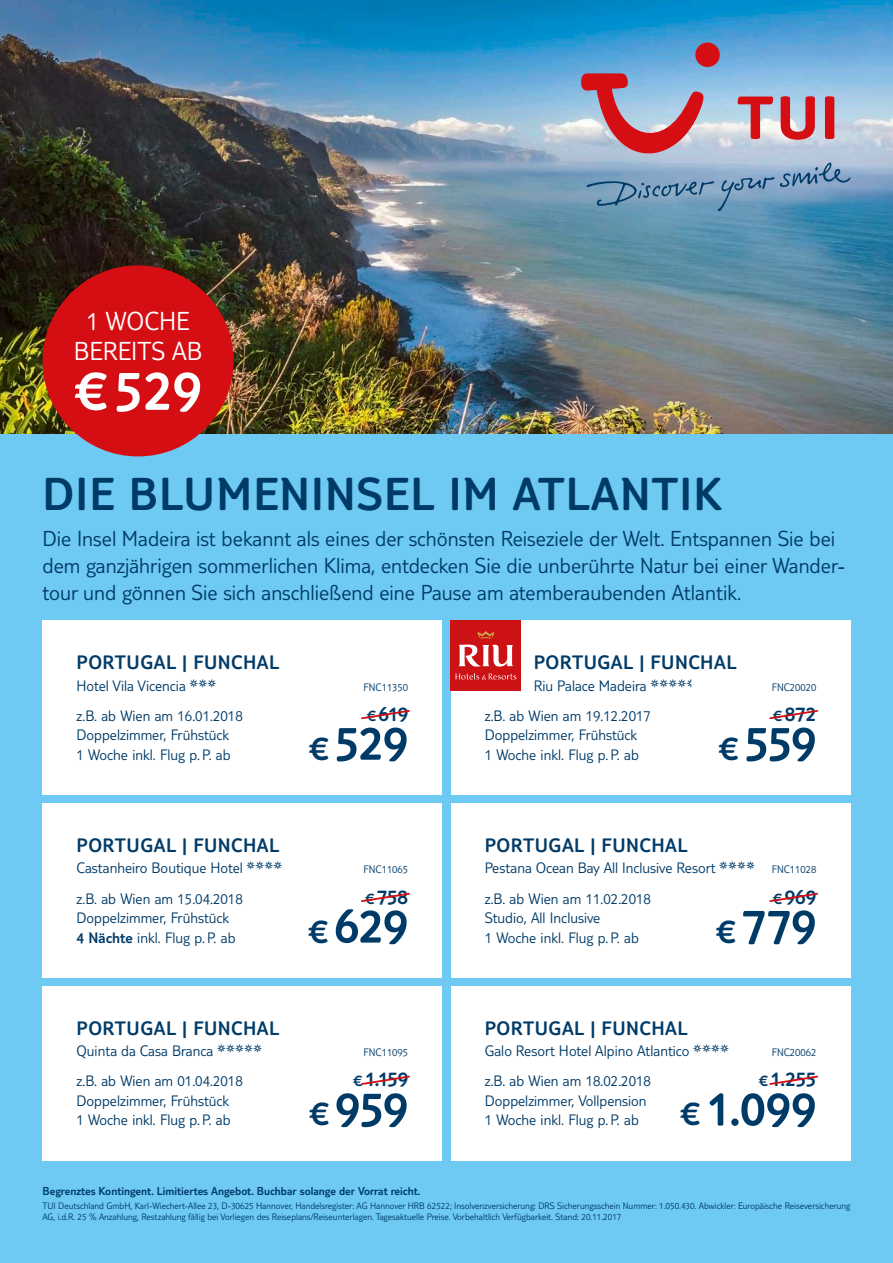
<style>
.page{position:relative;width:893px;height:1263px;background:#fff}
.page>*{position:absolute;margin:0;border:0;box-sizing:border-box;transform-origin:0 0}
.t1{font:300 59.4px "TUI Type";color:#fff}
.t2{font:300 51px "TUI Type";letter-spacing:-.015em;color:#003b68}
.t3{font:300 48px "TUI Type";letter-spacing:.025em;color:#003b68}
.t4{font:300 27px/29.7px "TUI Type";color:#fff;text-align:center}
.t5{font:300 22.5px/27px "TUI Type";color:#003b68}
.t6{font:300 21.45px "TUI Type";letter-spacing:-.015em;color:#003b68}
.t7{font:300 20.25px "TUI Type";letter-spacing:.025em;color:#003b68}
.t8{font:300 15.75px/19.5px "TUI Type";color:#003b68}
.t9{font:300 12px "TUI Type";color:#003b68}
.t10{font:300 11.25px "TUI Type";color:#003b68}
.t11{font:300 9.75px/11.7px "TUI Type";color:#003b68}
.s1{font-size:16.5px}
.s2{font-size:35.7px}
.s3{font-style:inherit}
.s4{font-size:11.25px}
</style>
<div class="page">
<img style="left:0;top:0;width:893px;height:435px">
<div style="left:0;top:435px;width:893px;height:828px;background:#6ecaf3"></div>
<div style="left:695px;top:43px;width:25px;height:24px;background:#d40e13;border-radius:50%"></div>
<svg style="left:581px;top:73px;width:269px;height:138px;background:#a0a0b8"></svg>
<div style="left:43px;top:620px;width:399px;height:175px;background:#fff"></div>
<svg style="left:361px;top:710px;width:49px;height:10px"></svg>
<div style="left:451px;top:620px;width:399px;height:175px;background:#fff"></div>
<svg style="left:769px;top:710px;width:50px;height:10px"></svg>
<div style="left:43px;top:803px;width:399px;height:174px;background:#fff"></div>
<svg style="left:361px;top:892px;width:49px;height:10px"></svg>
<div style="left:451px;top:803px;width:399px;height:174px;background:#fff"></div>
<svg style="left:769px;top:892px;width:50px;height:10px"></svg>
<div style="left:43px;top:986px;width:399px;height:174px;background:#fff"></div>
<svg style="left:361px;top:1075px;width:49px;height:10px"></svg>
<div style="left:451px;top:986px;width:399px;height:174px;background:#fff"></div>
<svg style="left:769px;top:1075px;width:50px;height:10px"></svg>
<div style="left:43px;top:265px;width:191px;height:191px;background:#d40e13;border-radius:50%"></div>
<div style="left:451px;top:620px;width:70px;height:70px;background:#cd1215"></div>
<svg style="left:456px;top:644px;width:60px;height:36px"></svg>
<svg style="left:478px;top:631px;width:16px;height:7px"></svg>
<h3 class="t4" style="left:74px;top:306px;width:130px">1 WOCHE<br>BEREITS AB</h3>
<h1 class="t1" style="left:74px;top:356px;width:129px">€529</h1>
<h3 class="t3" style="left:43px;top:467px;width:681px">DIE BLUMENINSEL IM ATLANTIK</h3>
<p class="t5" style="left:43px;top:524px;width:804px">Die Insel Madeira ist bekannt als eines der schönsten Reiseziele der Welt. Entspannen Sie bei dem ganzjährigen sommerlichen Klima, entdecken Sie die unberührte Natur bei einer Wander&shy;tour und gönnen Sie sich anschließend eine Pause am atemberaubenden Atlantik.</p>
<p class="t7" style="left:77px;top:651px;width:204px">PORTUGAL | FUNCHAL</p>
<p class="t8" style="left:77px;top:675px;width:142px">Hotel Vila Vicencia ✓</p>
<p class="t10" style="left:364px;top:680px;width:46px">FNC11350</p>
<p class="t8" style="left:77px;top:705px;width:168px">z.B. ab Wien am 16.01.2018</p>
<h3 class="t6" style="left:367px;top:701px;width:43px"><span class="s1">€</span> 619</h3>
<p class="t8" style="left:77px;top:725px;width:156px">Doppelzimmer, Frühstück<br>1 Woche inkl. Flug p.P. ab</p>
<h2 class="t2" style="left:309px;top:713px;width:101px"><span class="s2">€</span> 529</h2>
<p class="t7" style="left:77px;top:833px;width:204px">PORTUGAL | FUNCHAL</p>
<p class="t8" style="left:77px;top:858px;width:208px">Castanheiro Boutique Hotel ✔</p>
<p class="t10" style="left:364px;top:863px;width:46px">FNC11065</p>
<p class="t8" style="left:77px;top:888px;width:168px">z.B. ab Wien am 15.04.2018</p>
<h3 class="t6" style="left:365px;top:884px;width:44px"><span class="s1">€</span> 758</h3>
<p class="t8" style="left:77px;top:908px;width:160px">Doppelzimmer, Frühstück<br><span class="s3">4 Nächte</span> inkl. Flug p.P. ab</p>
<h2 class="t2" style="left:308px;top:896px;width:102px"><span class="s2">€</span> 629</h2>
<p class="t7" style="left:77px;top:1016px;width:204px">PORTUGAL | FUNCHAL</p>
<p class="t8" style="left:77px;top:1041px;width:138px">Quinta da Casa Branca</p>
<p class="t10" style="left:364px;top:1046px;width:46px">FNC11095</p>
<p class="t8" style="left:77px;top:1071px;width:168px">z.B. ab Wien am 01.04.2018</p>
<h3 class="t6" style="left:353px;top:1067px;width:56px"><span class="s1">€</span> 1.159</h3>
<p class="t8" style="left:77px;top:1091px;width:156px">Doppelzimmer, Frühstück<br>1 Woche inkl. Flug p.P. ab</p>
<h2 class="t2" style="left:309px;top:1079px;width:101px"><span class="s2">€</span> 959</h2>
<p class="t7" style="left:534px;top:651px;width:204px">PORTUGAL | FUNCHAL</p>
<p class="t8" style="left:534px;top:675px;width:115px">Riu Palace Madeira</p>
<p class="t10" style="left:772px;top:680px;width:46px">FNC20020</p>
<p class="t8" style="left:485px;top:705px;width:168px">z.B. ab Wien am 19.12.2017</p>
<h3 class="t6" style="left:773px;top:701px;width:45px"><span class="s1">€</span> 872</h3>
<p class="t8" style="left:485px;top:725px;width:156px">Doppelzimmer, Frühstück<br>1 Woche inkl. Flug p.P. ab</p>
<h2 class="t2" style="left:718px;top:713px;width:100px"><span class="s2">€</span> 559</h2>
<p class="t7" style="left:485px;top:833px;width:204px">PORTUGAL | FUNCHAL</p>
<p class="t8" style="left:485px;top:853px;width:333px;line-height:30.2px">Pestana Ocean Bay All Inclusive Resort ✔ <span class="s4">FNC11028 </span>z.B. ab Wien am 11.02.2018</p>
<h3 class="t6" style="left:773px;top:884px;width:45px"><span class="s1">€</span> 969</h3>
<p class="t8" style="left:485px;top:908px;width:156px">Studio, All Inclusive<br>1 Woche inkl. Flug p.P. ab</p>
<h2 class="t2" style="left:716px;top:896px;width:102px"><span class="s2">€</span> 779</h2>
<p class="t7" style="left:485px;top:1016px;width:204px">PORTUGAL | FUNCHAL</p>
<p class="t8" style="left:485px;top:1041px;width:246px">Galo Resort Hotel Alpino Atlantico ✔</p>
<p class="t10" style="left:772px;top:1046px;width:46px">FNC20062</p>
<p class="t8" style="left:485px;top:1071px;width:168px">z.B. ab Wien am 18.02.2018</p>
<h3 class="t6" style="left:759px;top:1067px;width:59px"><span class="s1">€</span> 1.255</h3>
<p class="t8" style="left:485px;top:1091px;width:163px">Doppelzimmer, Vollpension<br>1 Woche inkl. Flug p.P. ab</p>
<h2 class="t2" style="left:680px;top:1079px;width:138px"><span class="s2">€</span> 1.099</h2>
<p class="t9" style="left:43px;top:1184px;width:379px">Begrenztes Kontingent. Limitiertes Angebot. Buchbar solange der Vorrat reicht.</p>
<p class="t11" style="left:43px;top:1199px;width:809px">TUI Deutschland GmbH, Karl-Wiechert-Allee 23, D-30625 Hannover, Handelsregister: AG Hannover HRB 62522; Insolvenzversicherung: DRS Sicherungsschein Nummer: 1.050.430. Abwickler: Europäische Reiseversicherung<br>AG, i.d.R. 25 % Anzahlung, Restzahlung fällig bei Vorliegen des Reiseplans/Reiseunterlagen. Tagesaktuelle Preise. Vorbehaltlich Verfügbarkeit. Stand: 20.11.2017</p>
</div>
